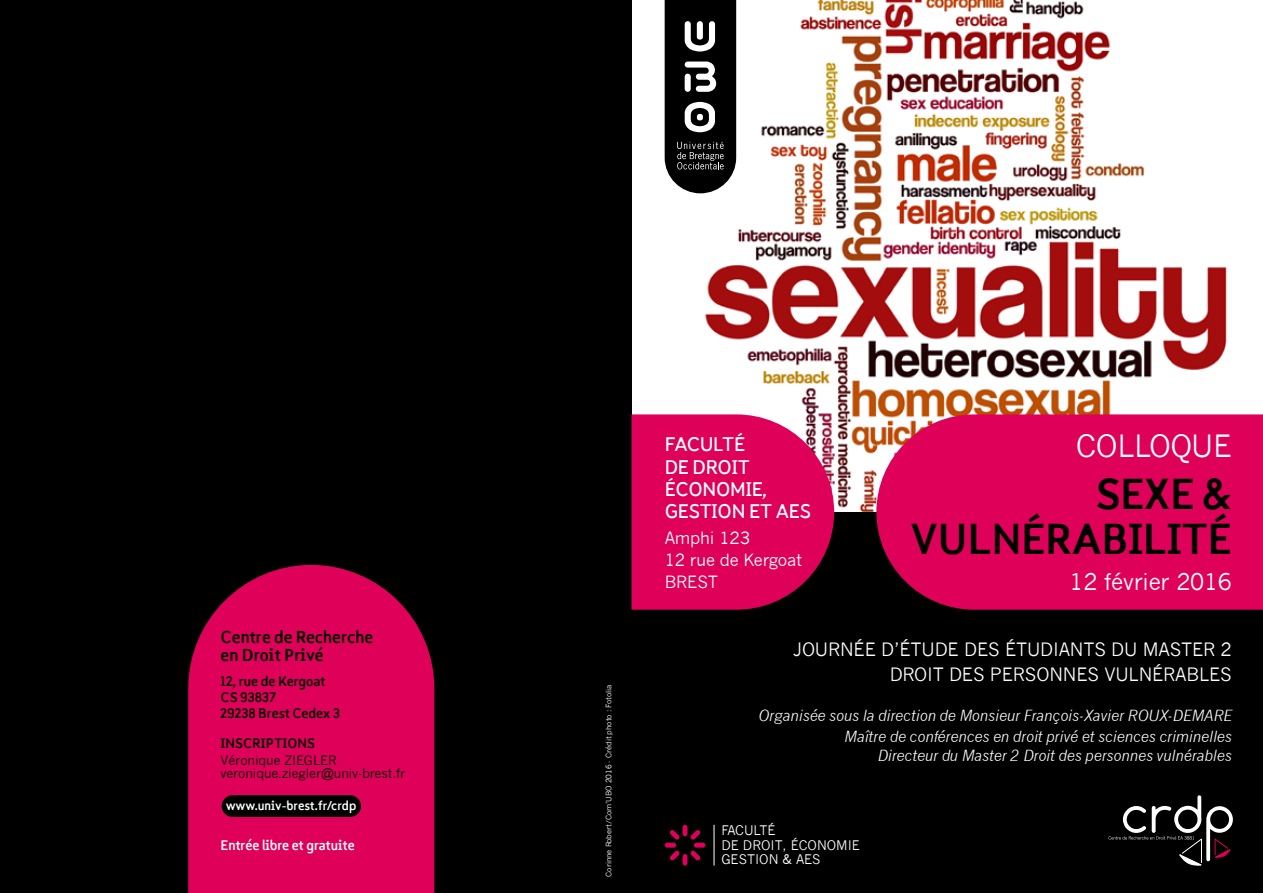
<style>
.page{position:relative;width:1263px;height:893px;background:#fff}
.page>*{position:absolute;margin:0;border:0;box-sizing:border-box;transform-origin:0 0}
.t1{font:700 45px/45px "Focus LF";letter-spacing:-.01em;color:#000;text-align:right}
.t2{font:30px "News Gothic";letter-spacing:-.01em;color:#fff}
.t3{font:22.5px "News Gothic";letter-spacing:-.01em;color:#fff}
.t4{font:20.55px/22.4px "Focus LF";letter-spacing:-.01em;color:#fff}
.t5{font:18px "News Gothic";letter-spacing:-.01em;color:#fff}
.t6{font:700 18px/18px "Focus LF";color:#000}
.t7{font:16.5px/21.9px "News Gothic";letter-spacing:-.01em;color:#fff}
.t8{font:italic 15px/21.9px "News Gothic";letter-spacing:-.01em;color:#fff;text-align:right}
.t9{font:700 14.4px/15.9px "Focus LF";color:#000}
.t10{font:700 14.4px "Focus LF";color:#fff}
.t11{font:700 13.2px "Focus OSF";color:#fff}
.t12{font:12.9px/14.4px "News Gothic";color:#fff}
.t13{font:12.75px/12.8px "News Gothic";letter-spacing:-.01em;color:#000}
.t14{font:7.5px "News Gothic";letter-spacing:-.01em;color:#fff}
</style>
<div class="page">
<img style="left:664px;top:0;width:563px;height:512px">
<div style="left:631px;top:512px;width:632px;height:381px;background:#000"></div>
<div style="left:0;top:0;width:631px;height:893px;background:#000"></div>
<svg style="left:876px;top:414px;width:387px;height:196px;background:#d60759"></svg>
<svg style="left:631px;top:414px;width:203px;height:196px;background:#d10a59"></svg>
<svg style="left:188px;top:565px;width:246px;height:328px;background:#cb0051"></svg>
<div style="left:222px;top:795px;width:139px;height:22px;background:#000;border-radius:11px"></div>
<svg style="left:665px;top:0;width:71px;height:193px;background:#2c2c2c"></svg>
<svg style="left:1108px;top:795px;width:125px;height:71px"></svg>
<svg style="left:690px;top:830px;width:10px;height:10px"></svg>
<svg style="left:670px;top:850px;width:10px;height:10px"></svg>
<div style="left:694px;top:843px;width:11px;height:5px;background:#de0059;border-radius:2px"></div>
<div style="left:665px;top:843px;width:11px;height:5px;background:#de0059;border-radius:2px"></div>
<svg style="left:690px;top:850px;width:10px;height:10px"></svg>
<svg style="left:670px;top:830px;width:10px;height:10px"></svg>
<hr style="left:683px;top:854px;width:4px;height:11px;background:#de0059;border-radius:2px">
<hr style="left:683px;top:825px;width:4px;height:11px;background:#de0059;border-radius:2px">
<hr style="left:714px;top:825px;width:1px;height:40px;background:#fff">
<p class="t6" style="left:221px;top:628px;width:154px">Centre de Recherche en Droit Privé</p>
<p class="t9" style="left:221px;top:673px;width:121px">12, rue de Kergoat<br>CS 93837<br>29238 Brest Cedex 3</p>
<p class="t9" style="left:221px;top:734px;width:96px">INSCRIPTIONS</p>
<p class="t13" style="left:221px;top:754px;width:186px">VÉRONIQUE ZIEGLER<br>VERONIQUE.ZIEGLER@UNIV-BREST.FR</p>
<p class="t11" style="left:226px;top:797px;width:132px">www.univ-brest.fr/crdp</p>
<p class="t10" style="left:221px;top:836px;width:135px">Entrée libre et gratuite</p>
<p class="t14" style="left:604px;top:867px;width:193px;rotate:-90deg">CORINNE ROBERT /COM’UBO 2014 - CRÉDIT PHOTO : FOTOLIA</p>
<p class="t14" style="left:604px;top:877px;width:193px;rotate:-90deg">CORINNE ROBERT/COM’UBO 2016 - CRÉDIT PHOTO : FOTOLIA</p>
<h3 class="t4" style="left:665px;top:433px;width:148px">FACULTÉ<br>DE DROIT<br>ÉCONOMIE,<br>GESTION ET AES</h3>
<p class="t7" style="left:665px;top:527px;width:139px">AMPHI 123<br>12 RUE DE KERGOAT<br>BREST</p>
<h2 class="t2" style="left:1076px;top:429px;width:158px">CO LLOQU E</h2>
<h1 class="t1" style="left:910px;top:470px;width:323px">SEXE &amp;<br>VULNÉRABILITÉ</h1>
<h3 class="t3" style="left:1069px;top:569px;width:164px">12 FÉVRIER 2016</h3>
<p class="t5" style="left:793px;top:639px;width:22px">JOUR</p>
<p class="t5" style="left:840px;top:639px;width:331px">NÉE D’ÉTU DE DES ÉTU DIANTS DU MAST</p>
<p class="t5" style="left:1192px;top:639px;width:41px">ER 2</p>
<p class="t5" style="left:890px;top:664px;width:13px">DRO</p>
<p class="t5" style="left:927px;top:664px;width:99px">IT DES PERSO</p>
<p class="t5" style="left:1049px;top:664px;width:126px">NNES VULNÉRAB</p>
<p class="t5" style="left:1199px;top:664px;width:32px">LES</p>
<p class="t8" style="left:758px;top:704px;width:475px">Organisée sous la direction de Monsieur François-Xavier ROUX-DEMARE<br>Maître de conférences en droit privé et sciences criminelles</p>
<p class="t8" style="left:877px;top:745px;width:356px">Directeur du Master 2 Droit des personnes vulnérables</p>
<p class="t12" style="left:721px;top:823px;width:140px">FACULTÉ<br>DE DROIT, ÉCONOMIE<br>GESTION &amp; AES</p>
</div>
